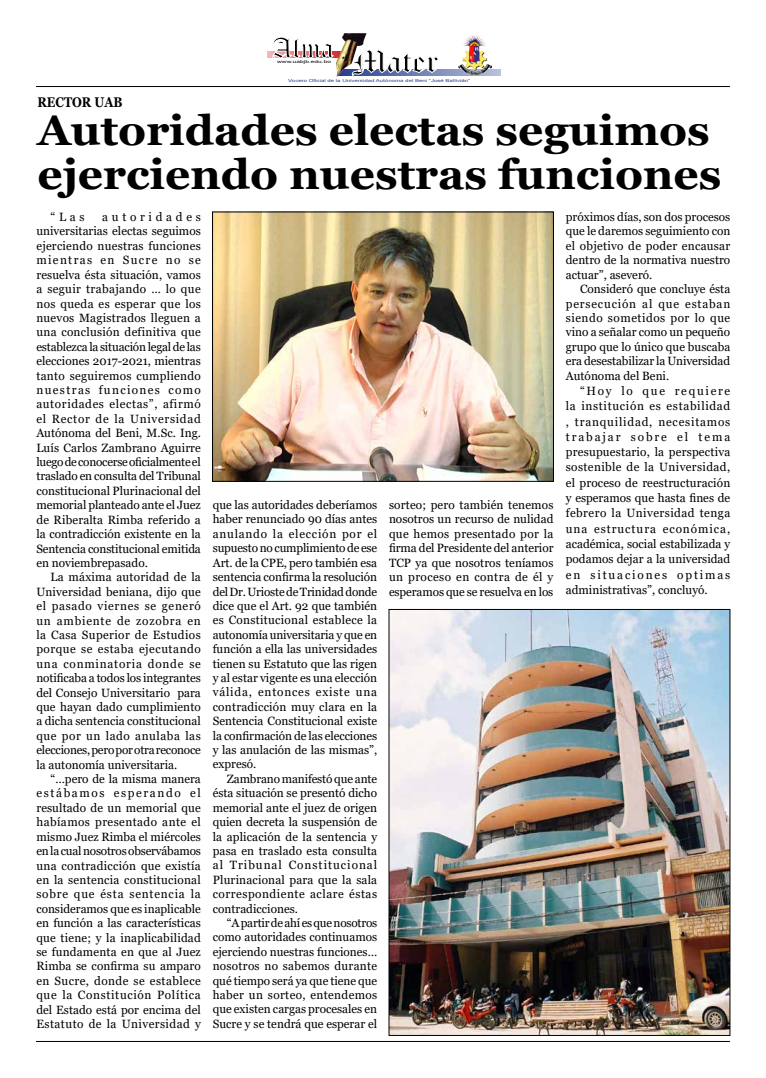
<style>
.page{position:relative;width:766px;height:1078px;background:#fff}
.page>*{position:absolute;margin:0;border:0;box-sizing:border-box;transform-origin:0 0}
.t1{font:700 42px/44px "Georgia";color:#000;scale:1.05 1}
.t2{font:700 14px "Georgia";color:#000;scale:.85 1}
.t3{font:12px/14.4px "Georgia";color:#000;text-align:justify}
.t4{font:4.1px "Arial";color:#25408f;scale:1.48 1}
.t5{font:4.1px "Arial";color:#000;scale:1.6 1}
</style>
<div class="page">
<hr style="left:36px;top:1040px;width:693px;height:1px;background:#000">
<svg style="left:268px;top:51px;width:68px;height:7px"></svg>
<svg style="left:439px;top:69px;width:61px;height:7px"></svg>
<svg style="left:272px;top:37px;width:61px;height:21px"></svg>
<svg style="left:366px;top:50px;width:73px;height:26px"></svg>
<img style="left:336px;top:33px;width:30px;height:44px">
<img style="left:459px;top:35px;width:33px;height:39px">
<hr style="left:36px;top:86px;width:693px;height:1px;background:#000">
<img style="left:214px;top:214px;width:337px;height:265px">
<img style="left:390px;top:611px;width:338px;height:422px">
<div style="left:388px;top:609px;width:342px;height:426px;border:1px solid #000"></div>
<p class="t5" style="left:277px;top:59px;width:35px">www.uabjb.edu.bo</p>
<p class="t4" style="left:288px;top:77px;width:124px">Vocero Oficial de la Universidad Autónoma del Beni “José Ballivián”</p>
<p class="t2" style="left:37px;top:93px;width:101px">Rector UAB</p>
<h1 class="t1" style="left:37px;top:109px;width:652px">Autoridades electas seguimos ejerciendo nuestras funciones</h1>
<p class="t3" style="left:51px;top:210px;width:36px">“Las</p>
<p class="t3" style="left:36px;top:210px;width:166px;text-indent:66px">autoridades universitarias electas seguimos ejerciendo nuestras funciones mientras en Sucre no se resuelva ésta situación, vamos a seguir trabajando … lo que nos queda es esperar que los nuevos Magistrados lleguen a una conclusión definitiva que establezca la situación legal de las elecciones 2017-2021, mientras tanto seguiremos cumpliendo nuestras funciones como autoridades electas”, afirmó el Rector de la Universidad Autónoma del Beni, M.Sc. Ing.<br>Luís Carlos Zambrano Aguirre luego de conocerse oficialmente el traslado en consulta del Tribunal constitucional Plurinacional del memorial planteado ante el Juez de Riberalta Rimba referido a la contradicción existente en la Sentencia constitucional emitida en noviembrepasado.</p>
<p class="t3" style="left:36px;top:570px;width:166px;text-indent:14px">La máxima autoridad de la Universidad beniana, dijo que el pasado viernes se generó un ambiente de zozobra en la Casa Superior de Estudios porque se estaba ejecutando una conminatoria donde se notificaba a todos los integrantes del Consejo Universitario para que hayan dado cumplimiento a dicha sentencia constitucional que por un lado anulaba las elecciones, pero por otra reconoce la autonomía universitaria.</p>
<p class="t3" style="left:36px;top:771px;width:166px;text-indent:14px">“…pero de la misma manera estábamos esperando el resultado de un memorial que habíamos presentado ante el mismo Juez Rimba el miércoles en la cual nosotros observábamos una contradicción que existía en la sentencia constitucional sobre que ésta sentencia la consideramos que es inaplicable en función a las características que tiene; y la inaplicabilidad se fundamenta en que al Juez Rimba se confirma su amparo en Sucre, donde se establece que la Constitución Política del Estado está por encima del Estatuto de la Universidad y</p>
<p class="t3" style="left:565px;top:210px;width:166px">próximos días, son dos procesos que le daremos seguimiento con el objetivo de poder encausar dentro de la normativa nuestro actuar”, aseveró.</p>
<p class="t3" style="left:565px;top:282px;width:166px;text-indent:14px">Consideró que concluye ésta persecución al que estaban siendo sometidos por lo que vino a señalar como un pequeño grupo que lo único que buscaba era desestabilizar la Universidad Autónoma del Beni.</p>
<p class="t3" style="left:565px;top:383px;width:166px;line-height:15.3px;text-indent:14px">“Hoy lo que requiere la institución es estabilidad , tranquilidad, necesitamos trabajar sobre el tema presupuestario, la perspectiva sostenible de la Universidad, el proceso de reestructuración y esperamos que hasta fines de febrero la Universidad tenga una estructura económica, académica, social estabilizada y podamos dejar a la universidad en situaciones optimas administrativas”, concluyó.</p>
<p class="t3" style="left:213px;top:498px;width:166px">que las autoridades deberíamos haber renunciado 90 días antes anulando la elección por el supuesto no cumplimiento de ese Art. de la CPE, pero también esa sentencia confirma la resolución del Dr. Urioste de Trinidad donde dice que el Art. 92 que también es Constitucional establece la autonomía universitaria y que en función a ella las universidades tienen su Estatuto que las rigen y al estar vigente es una elección válida, entonces existe una contradicción muy clara en la Sentencia Constitucional existe la confirmación de las elecciones y las anulación de las mismas”, expresó.</p>
<p class="t3" style="left:213px;top:771px;width:166px;text-indent:14px">Zambrano manifestó que ante ésta situación se presentó dicho memorial ante el juez de origen quien decreta la suspensión de la aplicación de la sentencia y pasa en traslado esta consulta al Tribunal Constitucional Plurinacional para que la sala correspondiente aclare éstas contradicciones.</p>
<p class="t3" style="left:213px;top:915px;width:166px;text-indent:14px">“A partir de ahí es que nosotros como autoridades continuamos ejerciendo nuestras funciones… nosotros no sabemos durante qué tiempo será ya que tiene que haber un sorteo, entendemos que existen cargas procesales en Sucre y se tendrá que esperar el</p>
<p class="t3" style="left:389px;top:498px;width:166px">sorteo; pero también tenemos nosotros un recurso de nulidad que hemos presentado por la firma del Presidente del anterior TCP ya que nosotros teníamos un proceso en contra de él y esperamos que se resuelva en los</p>
</div>
